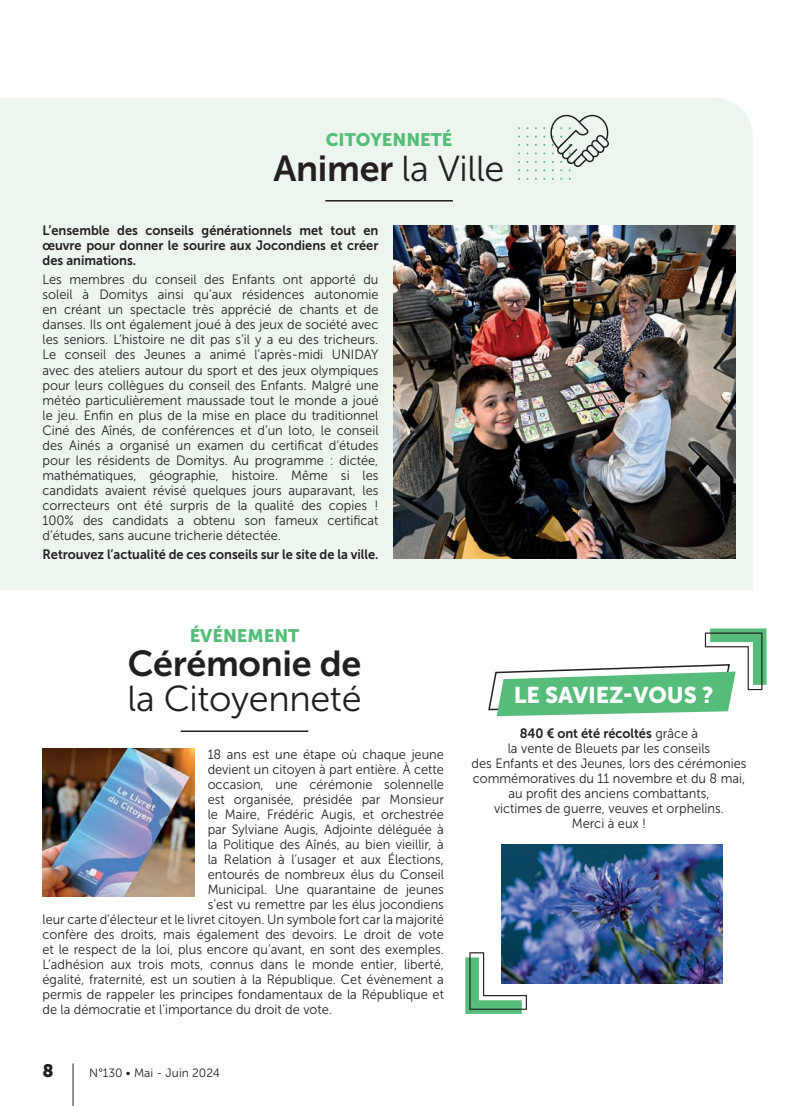
<style>
.page{position:relative;width:808px;height:1106px;background:#fff}
.page>*{position:absolute;margin:0;border:0;box-sizing:border-box;transform-origin:0 0}
.t1{font:36px "Museo Sans 300";letter-spacing:-.01em;color:#231f20}
.t2{font:36px "Museo Sans 700";letter-spacing:-.01em;color:#231f20}
.t3{font:22.65px "Museo Sans 900";color:#fff}
.t4{font:18px "Museo Sans 900";color:#55bc7a}
.t5{font:18px "Museo Sans 900";color:#231f20}
.t6{font:13.5px/15px "Museo Sans 300";color:#231f20;text-align:justify;scale:.95 1}
.t7{font:13.5px/15px "Museo Sans 700";color:#231f20;text-align:justify;scale:.95 1}
.t8{font:12px "Museo Sans 300";color:#231f20}
.s1{font-family:"Museo Sans 700"}
.s2{font-family:"Museo Sans 300"}
</style>
<div class="page">
<div style="left:0;top:98px;width:753px;height:492px;background:#ecf6ee"></div>
<hr style="left:325px;top:200px;width:128px;height:1px;background:#231f20">
<img style="left:394px;top:225px;width:342px;height:334px">
<svg style="left:465px;top:952px;width:62px;height:61px"></svg>
<svg style="left:488px;top:628px;width:278px;height:88px"></svg>
<img style="left:501px;top:844px;width:221px;height:139px">
<hr style="left:181px;top:730px;width:127px;height:2px;background:#231f20">
<img style="left:43px;top:748px;width:152px;height:148px">
<svg style="left:543px;top:113px;width:66px;height:58px"></svg>
<hr style="left:73px;top:1063px;width:1px;height:43px;background:#231f20">
<h3 class="t4" style="left:326px;top:129px;width:128px">CITOYENNETÉ</h3>
<h1 class="t1" style="left:274px;top:149px;width:232px"><span class="s1">Animer</span> la Ville</h1>
<p class="t7" style="left:43px;top:223px;width:355px">L’ensemble des conseils générationnels met tout en œuvre pour donner le sourire aux Jocondiens et créer des animations.</p>
<p class="t6" style="left:43px;top:272px;width:355px">Les membres du conseil des Enfants ont apporté du soleil à Domitys ainsi qu’aux résidences autonomie en créant un spectacle très apprécié de chants et de danses. Ils ont également joué à des jeux de société avec les seniors. L’histoire ne dit pas s’il y a eu des tricheurs.<br>Le conseil des Jeunes a animé l’après-midi UNIDAY avec des ateliers autour du sport et des jeux olympiques pour leurs collègues du conseil des Enfants. Malgré une météo particulièrement maussade tout le monde a joué le jeu. Enfin en plus de la mise en place du traditionnel Ciné des Aînés, de conférences et d’un loto, le conseil des Ainés a organisé un examen du certificat d’études pour les résidents de Domitys. Au programme : dictée, mathématiques, géographie, histoire. Même si les candidats avaient révisé quelques jours auparavant, les correcteurs ont été surpris de la qualité des copies !<br>100% des candidats a obtenu son fameux certificat d’études, sans aucune tricherie détectée.</p>
<p class="t7" style="left:43px;top:546px;width:355px">Retrouvez l’actualité de ces conseils sur le site de la ville.</p>
<h3 class="t4" style="left:190px;top:625px;width:111px">ÉVÉNEMENT</h3>
<h1 class="t2" style="left:128px;top:644px;width:235px">Cérémonie de</h1>
<h1 class="t1" style="left:127px;top:679px;width:236px">la Citoyenneté</h1>
<p class="t6" style="left:208px;top:747px;width:250px">18 ans est une étape où chaque jeune</p>
<p class="t6" style="left:208px;top:762px;width:250px">devient un citoyen à part entière. À cette</p>
<p class="t6" style="left:208px;top:777px;width:250px">occasion, une cérémonie solennelle</p>
<p class="t6" style="left:208px;top:792px;width:250px">est organisée, présidée par Monsieur</p>
<p class="t6" style="left:208px;top:807px;width:250px">le Maire, Frédéric Augis, et orchestrée</p>
<p class="t6" style="left:208px;top:822px;width:250px">par Sylviane Augis, Adjointe déléguée à</p>
<p class="t6" style="left:208px;top:837px;width:250px">la Politique des Aînés, au bien vieillir, à</p>
<p class="t6" style="left:208px;top:852px;width:250px">la Relation à l’usager et aux Élections,</p>
<p class="t6" style="left:208px;top:867px;width:250px">entourés de nombreux élus du Conseil</p>
<p class="t6" style="left:208px;top:882px;width:250px">Municipal. Une quarantaine de jeunes</p>
<p class="t6" style="left:208px;top:897px;width:250px">s’est vu remettre par les élus jocondiens</p>
<p class="t6" style="left:43px;top:912px;width:424px">leur carte d’électeur et le livret citoyen. Un symbole fort car la majorité</p>
<p class="t6" style="left:43px;top:927px;width:424px">confère des droits, mais également des devoirs. Le droit de vote</p>
<p class="t6" style="left:43px;top:942px;width:424px">et le respect de la loi, plus encore qu’avant, en sont des exemples.</p>
<p class="t6" style="left:43px;top:957px;width:424px">L’adhésion aux trois mots, connus dans le monde entier, liberté,</p>
<p class="t6" style="left:43px;top:972px;width:424px">égalité, fraternité, est un soutien à la République. Cet évènement a</p>
<p class="t6" style="left:43px;top:987px;width:424px">permis de rappeler les principes fondamentaux de la République et</p>
<p class="t6" style="left:43px;top:1002px;width:306px">de la démocratie et l’importance du droit de vote.</p>
<h3 class="t5" style="left:43px;top:1060px;width:13px">8</h3>
<p class="t8" style="left:89px;top:1066px;width:132px">N°130 • Mai - Juin 2024</p>
<h2 class="t3" style="left:514px;top:682px;width:201px">LE SAVIEZ-VOUS ?</h2>
<p class="t7" style="left:520px;top:726px;width:189px">840 € ont été récoltés <span class="s2">grâce à</span></p>
<p class="t6" style="left:472px;top:741px;width:291px;text-align:center">la vente de Bleuets par les conseils<br>des Enfants et des Jeunes, lors des cérémonies commémoratives du 11 novembre et du 8 mai, au profit des anciens combattants,<br>victimes de guerre, veuves et orphelins.<br>Merci à eux !</p>
</div>
